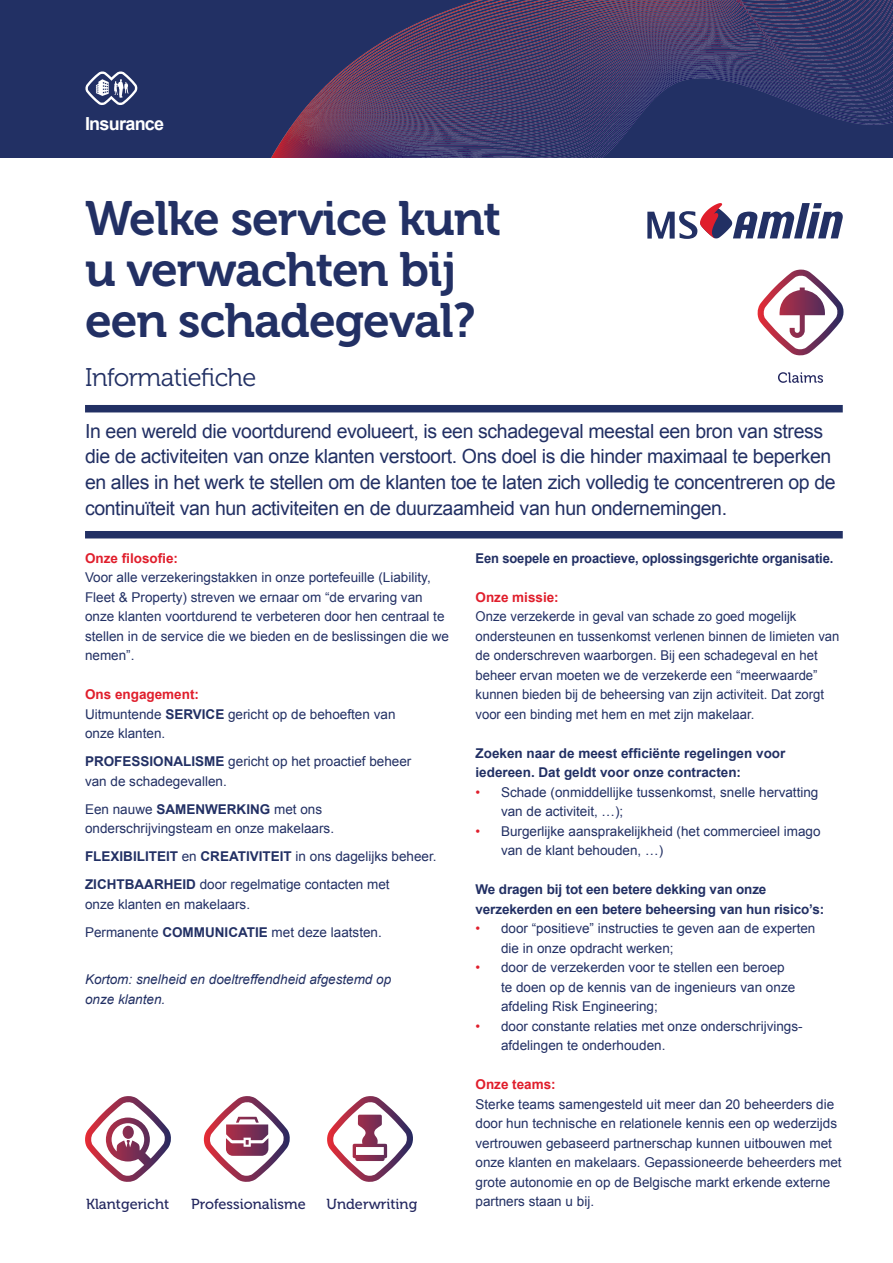
<style>
.page{position:relative;width:893px;height:1263px;background:#fff}
.page>*{position:absolute;margin:0;border:0;box-sizing:border-box;transform-origin:0 0}
.t1{font:48px/51px "Museo 700";letter-spacing:-.02em;color:#223064}
.t2{font:25.5px "Museo 300";letter-spacing:-.02em;color:#223064}
.t3{font:19.5px/25.5px "Arial";letter-spacing:-.02em;color:#223064}
.t4{font:700 18px "Arial";letter-spacing:-.04em;color:#fff}
.t5{font:14.55px "Museo 500";color:#242860}
.t6{font:13.5px/19.5px "Arial";color:#223064}
.t7{font:700 13.5px/19.5px "Arial";letter-spacing:-.01em;color:#223064}
.t8{font:italic 13.5px/19.5px "Arial";color:#223064}
.t9{font:700 13.5px "Arial";letter-spacing:-.01em;color:#223064;scale:.96 1}
.t10{font:700 13.5px "Arial";color:#e01e2c}
.s1{font-weight:700}
.s2{font-weight:400}
.s3{color:#e01e2c}
</style>
<div class="page">
<img style="left:0;top:0;width:893px;height:158px">
<svg style="left:647px;top:203px;width:196px;height:36px"></svg>
<div style="left:85px;top:405px;width:758px;height:7px;background:#223064"></div>
<div style="left:85px;top:531px;width:758px;height:7px;background:#223064"></div>
<svg style="left:85px;top:71px;width:53px;height:34px"></svg>
<svg style="left:757px;top:270px;width:86px;height:86px"></svg>
<svg style="left:778px;top:372px;width:45px;height:11px"></svg>
<svg style="left:85px;top:1096px;width:86px;height:86px"></svg>
<svg style="left:203px;top:1096px;width:87px;height:86px"></svg>
<svg style="left:327px;top:1096px;width:86px;height:86px"></svg>
<p class="t4" style="left:85px;top:112px;width:81px">Insurance</p>
<p class="t1" style="left:85px;top:193px;width:418px">Welke service kunt u verwachten bij een schadegeval?</p>
<p class="t2" style="left:85px;top:364px;width:173px">Informatiefiche</p>
<p class="t3" style="left:85px;top:419px;width:752px">In een wereld die voortdurend evolueert, is een schadegeval meestal een bron van stress die de activiteiten van onze klanten verstoort. Ons doel is die hinder maximaal te beperken en alles in het werk te stellen om de klanten toe te laten zich volledig te concentreren op de continuïteit van hun activiteiten en de duurzaamheid van hun ondernemingen.</p>
<p class="t10" style="left:85px;top:549px;width:95px">Onze filosofie:</p>
<p class="t6" style="left:85px;top:568px;width:365px">Voor alle verzekeringstakken in onze portefeuille (Liability, Fleet &amp; Property) streven we ernaar om “de ervaring van onze klanten voortdurend te verbeteren door hen centraal te stellen in de service die we bieden en de beslissingen die we nemen”.</p>
<p class="t10" style="left:85px;top:685px;width:116px">Ons engagement:</p>
<p class="t6" style="left:85px;top:704px;width:312px">Uitmuntende <span class="s1">SERVICE</span> gericht op de behoeften van onze klanten.</p>
<p class="t6" style="left:85px;top:752px;width:328px"><span class="s1">PROFESSIONALISME</span> gericht op het proactief beheer van de schadegevallen.</p>
<p class="t6" style="left:85px;top:799px;width:251px">Een nauwe <span class="s1">SAMENWERKING</span> met ons onderschrijvingsteam en onze makelaars.</p>
<p class="t7" style="left:85px;top:847px;width:353px">FLEXIBILITEIT <span class="s2">en</span> CREATIVITEIT <span class="s2">in ons dagelijks beheer.</span></p>
<p class="t6" style="left:85px;top:875px;width:306px"><span class="s1">ZICHTBAARHEID</span> door regelmatige contacten met onze klanten en makelaars.</p>
<p class="t6" style="left:85px;top:922px;width:298px">Permanente <span class="s1">COMMUNICATIE</span> met deze laatsten.</p>
<p class="t8" style="left:85px;top:970px;width:308px">Kortom: snelheid en doeltreffendheid afgestemd op onze klanten.</p>
<p class="t9" style="left:475px;top:549px;width:374px">Een soepele en proactieve, oplossingsgerichte organisatie.</p>
<p class="t10" style="left:475px;top:588px;width:85px">Onze missie:</p>
<p class="t6" style="left:475px;top:607px;width:365px">Onze verzekerde in geval van schade zo goed mogelijk ondersteunen en tussenkomst verlenen binnen de limieten van de onderschreven waarborgen. Bij een schadegeval en het beheer ervan moeten we de verzekerde een “meerwaarde” kunnen bieden bij de beheersing van zijn activiteit. Dat zorgt voor een binding met hem en met zijn makelaar.</p>
<p class="t7" style="left:475px;top:744px;width:311px">Zoeken naar de meest efficiënte regelingen voor iedereen. Dat geldt voor onze contracten:</p>
<p class="t6" style="left:475px;top:782px;width:344px"><span class="s3">•</span> Schade (onmiddellijke tussenkomst, snelle hervatting</p>
<p class="t6" style="left:501px;top:802px;width:124px">van de activiteit, …);</p>
<p class="t6" style="left:501px;top:821px;width:321px;text-indent:-26px"><span class="s3">•</span> Burgerlijke aansprakelijkheid (het commercieel imago van de klant behouden, …)</p>
<p class="t7" style="left:475px;top:880px;width:292px">We dragen bij tot een betere dekking van onze</p>
<p class="t7" style="left:475px;top:900px;width:350px">verzekerden en een betere beheersing van hun risico’s:</p>
<p class="t6" style="left:475px;top:919px;width:341px"><span class="s3">•</span> door “positieve” instructies te geven aan de experten</p>
<p class="t6" style="left:501px;top:938px;width:174px">die in onze opdracht werken;</p>
<p class="t6" style="left:501px;top:958px;width:296px;text-indent:-26px"><span class="s3">•</span> door de verzekerden voor te stellen een beroep te doen op de kennis van de ingenieurs van onze</p>
<p class="t6" style="left:501px;top:997px;width:158px">afdeling Risk Engineering;</p>
<p class="t6" style="left:501px;top:1016px;width:303px;text-indent:-26px"><span class="s3">•</span> door constante relaties met onze onderschrijvings&shy;afdelingen te onderhouden.</p>
<p class="t10" style="left:475px;top:1075px;width:82px">Onze teams:</p>
<p class="t6" style="left:475px;top:1094px;width:368px">Sterke teams samengesteld uit meer dan 20 beheerders die door hun technische en relationele kennis een op wederzijds vertrouwen gebaseerd partnerschap kunnen uitbouwen met onze klanten en makelaars. Gepassioneerde beheerders met grote autonomie en op de Belgische markt erkende externe partners staan u bij.</p>
<p class="t5" style="left:86px;top:1196px;width:85px">Klantgericht</p>
<p class="t5" style="left:191px;top:1196px;width:116px">Professionalisme</p>
<p class="t5" style="left:327px;top:1196px;width:92px">Underwriting</p>
</div>
